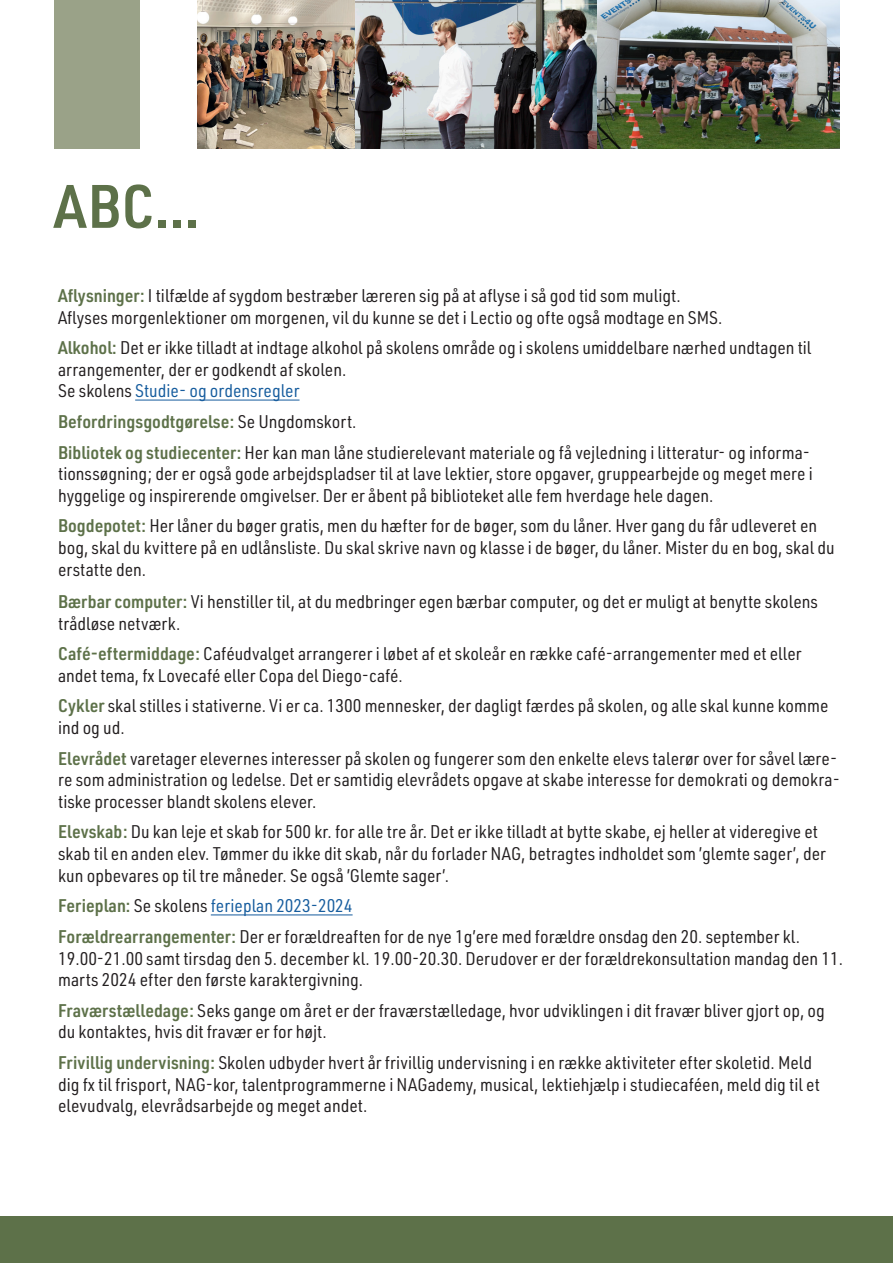
<style>
.page{position:relative;width:893px;height:1263px;background:#fff}
.page>*{position:absolute;margin:0;border:0;box-sizing:border-box;transform-origin:0 0}
.t1{font:600 60px "URWDIN Semi Cond";color:#5d7149}
.t2{font:18px/21.6px "URWDIN Semi Cond";color:#231f20}
.t3{font:18px "URWDIN Semi Cond";color:#175d9e}
.t4{font:600 18px "URWDIN Semi Cond";color:#5d7149}
.s1{font-weight:600;color:#5d7149}
.s2{color:#231f20}
.s3{font-weight:400;color:#231f20}
</style>
<div class="page">
<hr style="left:135px;top:400px;width:165px;height:1px;background:#175d9e">
<hr style="left:211px;top:914px;width:142px;height:1px;background:#175d9e">
<div style="left:54px;top:0;width:85px;height:149px;background:#9aa288"></div>
<img style="left:197px;top:0;width:642px;height:149px">
<div style="left:0;top:1216px;width:893px;height:47px;background:#5d7149"></div>
<p class="t1" style="left:54px;top:166px;width:147px">ABC...</p>
<p class="t2" style="left:58px;top:284px;width:624px"><span class="s1">Aflysninger:</span> I tilfælde af sygdom bestræber læreren sig på at aflyse i så god tid som muligt.</p>
<p class="t2" style="left:58px;top:306px;width:666px">Aflyses morgenlektioner om morgenen, vil du kunne se det i Lectio og ofte også modtage en SMS.</p>
<p class="t2" style="left:58px;top:336px;width:755px"><span class="s1">Alkohol:</span> Det er ikke tilladt at indtage alkohol på skolens område og i skolens umiddelbare nærhed undtagen til arrangementer, der er godkendt af skolen.</p>
<p class="t3" style="left:58px;top:379px;width:243px"><span class="s2">Se skolens</span> Studie- og ordensregler</p>
<p class="t4" style="left:58px;top:409px;width:300px">Befordringsgodtgørelse: <span class="s3">Se Ungdomskort.</span></p>
<p class="t2" style="left:58px;top:441px;width:756px"><span class="s1">Bibliotek og studiecenter:</span> Her kan man låne studierelevant materiale og få vejledning i litteratur- og informa&shy;tionssøgning; der er også gode arbejdspladser til at lave lektier, store opgaver, gruppearbejde og meget mere i hyggelige og inspirerende omgivelser. Der er åbent på biblioteket alle fem hverdage hele dagen.</p>
<p class="t2" style="left:58px;top:515px;width:778px"><span class="s1">Bogdepotet:</span> Her låner du bøger gratis, men du hæfter for de bøger, som du låner. Hver gang du får udleveret en bog, skal du kvittere på en udlånsliste. Du skal skrive navn og klasse i de bøger, du låner. Mister du en bog, skal du erstatte den.</p>
<p class="t2" style="left:58px;top:590px;width:761px"><span class="s1">Bærbar computer:</span> Vi henstiller til, at du medbringer egen bærbar computer, og det er muligt at benytte skolens trådløse netværk.</p>
<p class="t2" style="left:58px;top:642px;width:745px"><span class="s1">Café-eftermiddage:</span> Caféudvalget arrangerer i løbet af et skoleår en række café-arrangementer med et eller andet tema, fx Lovecafé eller Copa del Diego-café.</p>
<p class="t2" style="left:58px;top:695px;width:772px"><span class="s1">Cykler</span> skal stilles i stativerne. Vi er ca. 1300 mennesker, der dagligt færdes på skolen, og alle skal kunne komme ind og ud.</p>
<p class="t2" style="left:58px;top:747px;width:783px"><span class="s1">Elevrådet</span> varetager elevernes interesser på skolen og fungerer som den enkelte elevs talerør over for såvel lære&shy;re som administration og ledelse. Det er samtidig elevrådets opgave at skabe interesse for demokrati og demokra&shy;tiske processer blandt skolens elever.</p>
<p class="t2" style="left:58px;top:821px;width:769px"><span class="s1">Elevskab:</span> Du kan leje et skab for 500 kr. for alle tre år. Det er ikke tilladt at bytte skabe, ej heller at videregive et skab til en anden elev. Tømmer du ikke dit skab, når du forlader NAG, betragtes indholdet som ’glemte sager’, der kun opbevares op til tre måneder. Se også ’Glemte sager’.</p>
<p class="t3" style="left:58px;top:894px;width:296px"><span class="s1">Ferieplan:</span> <span class="s2">Se skolens</span> ferieplan 2023-2024</p>
<p class="t2" style="left:58px;top:925px;width:786px"><span class="s1">Forældrearrangementer:</span> Der er forældreaften for de nye 1g’ere med forældre onsdag den 20. september kl.<br>19.00-21.00 samt tirsdag den 5. december kl. 19.00-20.30. Derudover er der forældrekonsultation mandag den 11. marts 2024 efter den første karaktergivning.</p>
<p class="t2" style="left:58px;top:999px;width:768px"><span class="s1">Fraværstælledage:</span> Seks gange om året er der fraværstælledage, hvor udviklingen i dit fravær bliver gjort op, og du kontaktes, hvis dit fravær er for højt.</p>
<p class="t2" style="left:58px;top:1051px;width:763px"><span class="s1">Frivillig undervisning:</span> Skolen udbyder hvert år frivillig undervisning i en række aktiviteter efter skoletid. Meld dig fx til frisport, NAG-kor, talentprogrammerne i NAGademy, musical, lektiehjælp i studiecaféen, meld dig til et elevudvalg, elevrådsarbejde og meget andet.</p>
</div>
